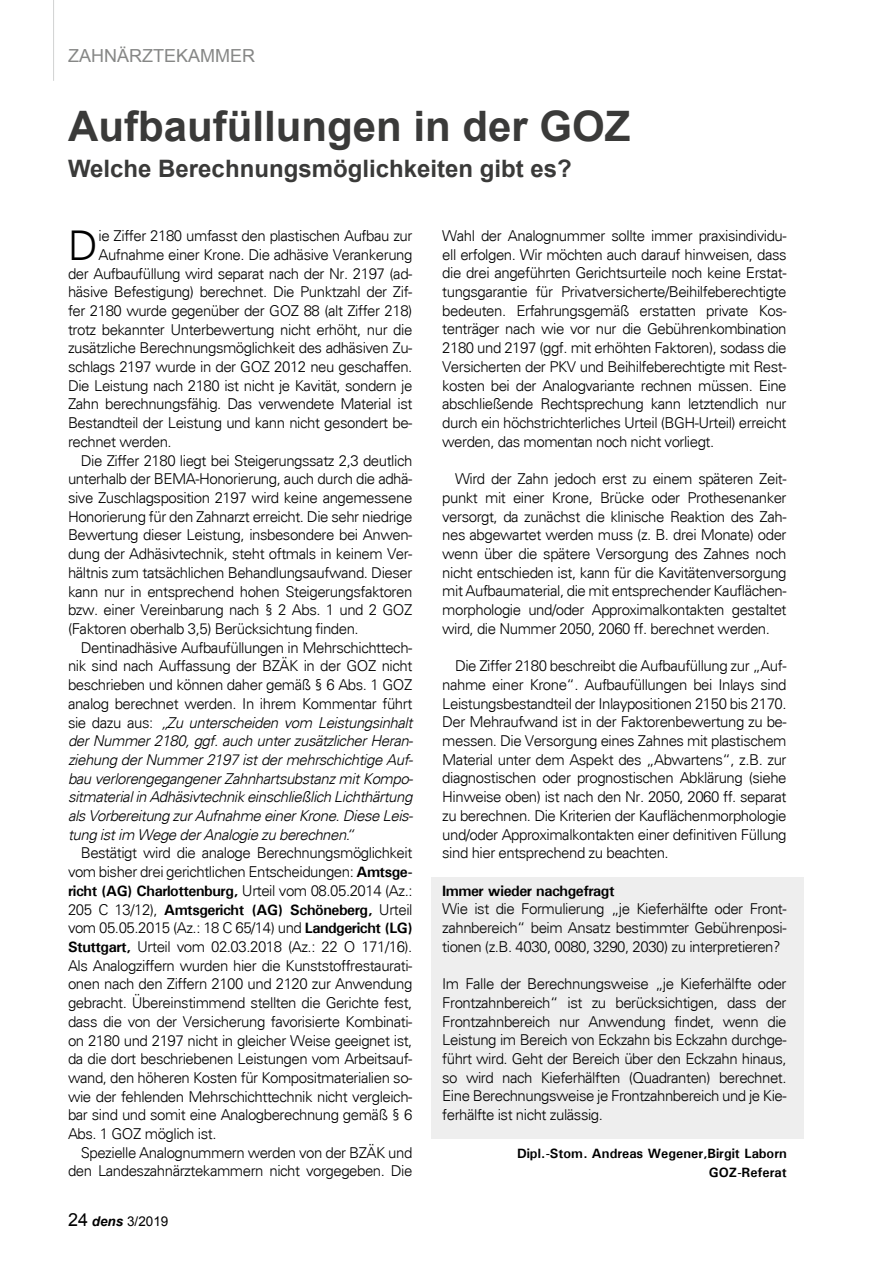
<style>
.page{position:relative;width:893px;height:1263px;background:#fff}
.page>*{position:absolute;margin:0;border:0;box-sizing:border-box;transform-origin:0 0}
.t1{font:700 42px "Arial";color:#3a3a39}
.t2{font:300 41.1px "Univers";color:#000}
.t3{font:700 24px "Arial";color:#3a3a39}
.t4{font:18px "Arial";color:#868786}
.t5{font:300 15px/18.8px "Univers";letter-spacing:-.03em;color:#000;text-align:justify}
.t6{font:italic 300 15px "Univers";letter-spacing:-.03em;color:#000}
.t7{font:700 15px "Univers";letter-spacing:-.03em;color:#000}
.t8{font:700 13.5px/18.8px "Univers";color:#000;text-align:right}
.t9{font:13.5px "Arial";color:#000}
.s1{font-style:normal}
.s2{font-weight:700}
.s3{font-size:18px}
.s4{font-weight:700;font-style:italic}
</style>
<div class="page">
<hr style="left:53px;top:0;width:1px;height:81px;background:#d1d2d2">
<div style="left:432px;top:877px;width:372px;height:261px;background:#eee"></div>
<p class="t4" style="left:68px;top:44px;width:189px">ZAHNÄRZTEKAMMER</p>
<h1 class="t1" style="left:68px;top:98px;width:564px">Aufbaufüllungen in der GOZ</h1>
<h3 class="t3" style="left:68px;top:152px;width:505px">Welche Berechnungsmöglichkeiten gibt es?</h3>
<h2 class="t2" style="left:68px;top:221px;width:31px">D</h2>
<p class="t5" style="left:98px;top:226px;width:315px">ie Ziffer 2180 umfasst den plastischen Aufbau zur</p>
<p class="t5" style="left:98px;top:245px;width:315px">Aufnahme einer Krone. Die adhäsive Verankerung</p>
<p class="t5" style="left:68px;top:264px;width:346px">der Aufbaufüllung wird separat nach der Nr. 2197 (ad-</p>
<p class="t5" style="left:68px;top:283px;width:346px">häsive Befestigung) berechnet. Die Punktzahl der Zif-</p>
<p class="t5" style="left:68px;top:301px;width:346px">fer 2180 wurde gegenüber der GOZ 88 (alt Ziffer 218)</p>
<p class="t5" style="left:68px;top:320px;width:346px">trotz bekannter Unterbewertung nicht erhöht, nur die</p>
<p class="t5" style="left:68px;top:339px;width:346px">zusätzliche Berechnungsmöglichkeit des adhäsiven Zu-</p>
<p class="t5" style="left:68px;top:357px;width:346px">schlags 2197 wurde in der GOZ 2012 neu geschaffen.</p>
<p class="t5" style="left:68px;top:376px;width:346px">Die Leistung nach 2180 ist nicht je Kavität, sondern je</p>
<p class="t5" style="left:68px;top:395px;width:346px">Zahn berechnungsfähig. Das verwendete Material ist</p>
<p class="t5" style="left:68px;top:413px;width:346px">Bestandteil der Leistung und kann nicht gesondert be-</p>
<p class="t5" style="left:68px;top:432px;width:105px">rechnet werden.</p>
<p class="t5" style="left:81px;top:451px;width:333px">Die Ziffer 2180 liegt bei Steigerungssatz 2,3 deutlich</p>
<p class="t5" style="left:68px;top:470px;width:346px">unterhalb der BEMA-Honorierung, auch durch die adhä-</p>
<p class="t5" style="left:68px;top:488px;width:346px">sive Zuschlagsposition 2197 wird keine angemessene</p>
<p class="t5" style="left:68px;top:507px;width:346px">Honorierung für den Zahnarzt erreicht. Die sehr niedrige</p>
<p class="t5" style="left:68px;top:526px;width:346px">Bewertung dieser Leistung, insbesondere bei Anwen-</p>
<p class="t5" style="left:68px;top:544px;width:346px">dung der Adhäsivtechnik, steht oftmals in keinem Ver-</p>
<p class="t5" style="left:68px;top:563px;width:346px">hältnis zum tatsächlichen Behandlungsaufwand. Dieser</p>
<p class="t5" style="left:68px;top:582px;width:346px">kann nur in entsprechend hohen Steigerungsfaktoren</p>
<p class="t5" style="left:68px;top:600px;width:346px">bzw. einer Vereinbarung nach § 2 Abs. 1 und 2 GOZ</p>
<p class="t5" style="left:68px;top:619px;width:292px">(Faktoren oberhalb 3,5) Berücksichtung finden.</p>
<p class="t5" style="left:81px;top:638px;width:333px">Dentinadhäsive Aufbaufüllungen in Mehrschichttech-</p>
<p class="t5" style="left:68px;top:657px;width:346px">nik sind nach Auffassung der BZÄK in der GOZ nicht</p>
<p class="t5" style="left:68px;top:675px;width:346px">beschrieben und können daher gemäß § 6 Abs. 1 GOZ</p>
<p class="t5" style="left:68px;top:694px;width:346px">analog berechnet werden. In ihrem Kommentar führt</p>
<p class="t6" style="left:68px;top:713px;width:346px"><span class="s1">sie dazu aus:</span> „Zu unterscheiden vom Leistungsinhalt</p>
<p class="t6" style="left:68px;top:732px;width:347px">der Nummer 2180, ggf. auch unter zusätzlicher Heran-</p>
<p class="t6" style="left:68px;top:751px;width:347px">ziehung der Nummer 2197 ist der mehrschichtige Auf-</p>
<p class="t6" style="left:68px;top:769px;width:347px">bau verlorengegangener Zahnhartsubstanz mit Kompo-</p>
<p class="t6" style="left:68px;top:788px;width:346px">sitmaterial in Adhäsivtechnik einschließlich Lichthärtung</p>
<p class="t6" style="left:68px;top:807px;width:347px">als Vorbereitung zur Aufnahme einer Krone. Diese Leis-</p>
<p class="t6" style="left:68px;top:825px;width:291px">tung ist im Wege der Analogie zu berechnen.“</p>
<p class="t5" style="left:68px;top:844px;width:346px;text-indent:13px">Bestätigt wird die analoge Berechnungsmöglichkeit vom bisher drei gerichtlichen Entscheidungen: <span class="s2">Amtsge&shy;richt (AG) Charlottenburg,</span> Urteil vom 08.05.2014 (Az.:<br>205 C 13/12), <span class="s2">Amtsgericht (AG) Schöneberg,</span> Urteil vom 05.05.2015 (Az.: 18 C 65/14) und <span class="s2">Landgericht (LG)<br>Stuttgart,</span> Urteil vom 02.03.2018 (Az.: 22 O 171/16).<br>Als Analogziffern wurden hier die Kunststoffrestaurati&shy;onen nach den Ziffern 2100 und 2120 zur Anwendung gebracht. Übereinstimmend stellten die Gerichte fest, dass die von der Versicherung favorisierte Kombinati&shy;on 2180 und 2197 nicht in gleicher Weise geeignet ist, da die dort beschriebenen Leistungen vom Arbeitsauf&shy;wand, den höheren Kosten für Kompositmaterialien so&shy;wie der fehlenden Mehrschichttechnik nicht vergleich&shy;bar sind und somit eine Analogberechnung gemäß § 6<br>Abs. 1 GOZ möglich ist.</p>
<p class="t5" style="left:68px;top:1143px;width:346px;text-align:right">Spezielle Analognummern werden von der BZÄK und den Landeszahnärztekammern nicht vorgegeben. Die</p>
<p class="t9" style="left:68px;top:1212px;width:102px"><span class="s3">24</span> <span class="s4">dens</span> 3/2019</p>
<p class="t5" style="left:442px;top:226px;width:346px">Wahl der Analognummer sollte immer praxisindividu&shy;ell erfolgen. Wir möchten auch darauf hinweisen, dass die drei angeführten Gerichtsurteile noch keine Erstat&shy;tungsgarantie für Privatversicherte/Beihilfeberechtigte bedeuten. Erfahrungsgemäß erstatten private Kos&shy;tenträger nach wie vor nur die Gebührenkombination 2180 und 2197 (ggf. mit erhöhten Faktoren), sodass die Versicherten der PKV und Beihilfeberechtigte mit Rest&shy;kosten bei der Analogvariante rechnen müssen. Eine abschließende Rechtsprechung kann letztendlich nur durch ein höchstrichterliches Urteil (BGH-Urteil) erreicht werden, das momentan noch nicht vorliegt.</p>
<p class="t5" style="left:442px;top:469px;width:346px;text-indent:13px">Wird der Zahn jedoch erst zu einem späteren Zeit&shy;punkt mit einer Krone, Brücke oder Prothesenanker versorgt, da zunächst die klinische Reaktion des Zah&shy;nes abgewartet werden muss (z. B. drei Monate) oder wenn über die spätere Versorgung des Zahnes noch nicht entschieden ist, kann für die Kavitätenversorgung mit Aufbaumaterial, die mit entsprechender Kauflächen&shy;morphologie und/oder Approximalkontakten gestaltet wird, die Nummer 2050, 2060 ff. berechnet werden.</p>
<p class="t5" style="left:442px;top:656px;width:346px;text-indent:13px">Die Ziffer 2180 beschreibt die Aufbaufüllung zur „Auf&shy;nahme einer Krone“. Aufbaufüllungen bei Inlays sind Leistungsbestandteil der Inlaypositionen 2150 bis 2170.<br>Der Mehraufwand ist in der Faktorenbewertung zu be&shy;messen. Die Versorgung eines Zahnes mit plastischem Material unter dem Aspekt des „Abwartens“, z.B. zur diagnostischen oder prognostischen Abklärung (siehe Hinweise oben) ist nach den Nr. 2050, 2060 ff. separat zu berechnen. Die Kriterien der Kauflächenmorphologie und/oder Approximalkontakten einer definitiven Füllung sind hier entsprechend zu beachten.</p>
<p class="t7" style="left:442px;top:881px;width:174px">Immer wieder nachgefragt</p>
<p class="t5" style="left:442px;top:900px;width:346px">Wie ist die Formulierung „je Kieferhälfte oder Front&shy;zahnbereich“ beim Ansatz bestimmter Gebührenposi&shy;tionen (z.B. 4030, 0080, 3290, 2030) zu interpretieren?</p>
<p class="t5" style="left:442px;top:974px;width:346px">Im Falle der Berechnungsweise „je Kieferhälfte oder Frontzahnbereich“ ist zu berücksichtigen, dass der Frontzahnbereich nur Anwendung findet, wenn die Leistung im Bereich von Eckzahn bis Eckzahn durchge&shy;führt wird. Geht der Bereich über den Eckzahn hinaus, so wird nach Kieferhälften (Quadranten) berechnet.<br>Eine Berechnungsweise je Frontzahnbereich und je Kie&shy;ferhälfte ist nicht zulässig.</p>
<p class="t8" style="left:517px;top:1144px;width:271px">Dipl.-Stom. Andreas Wegener,Birgit Laborn<br>GOZ-Referat</p>
</div>
